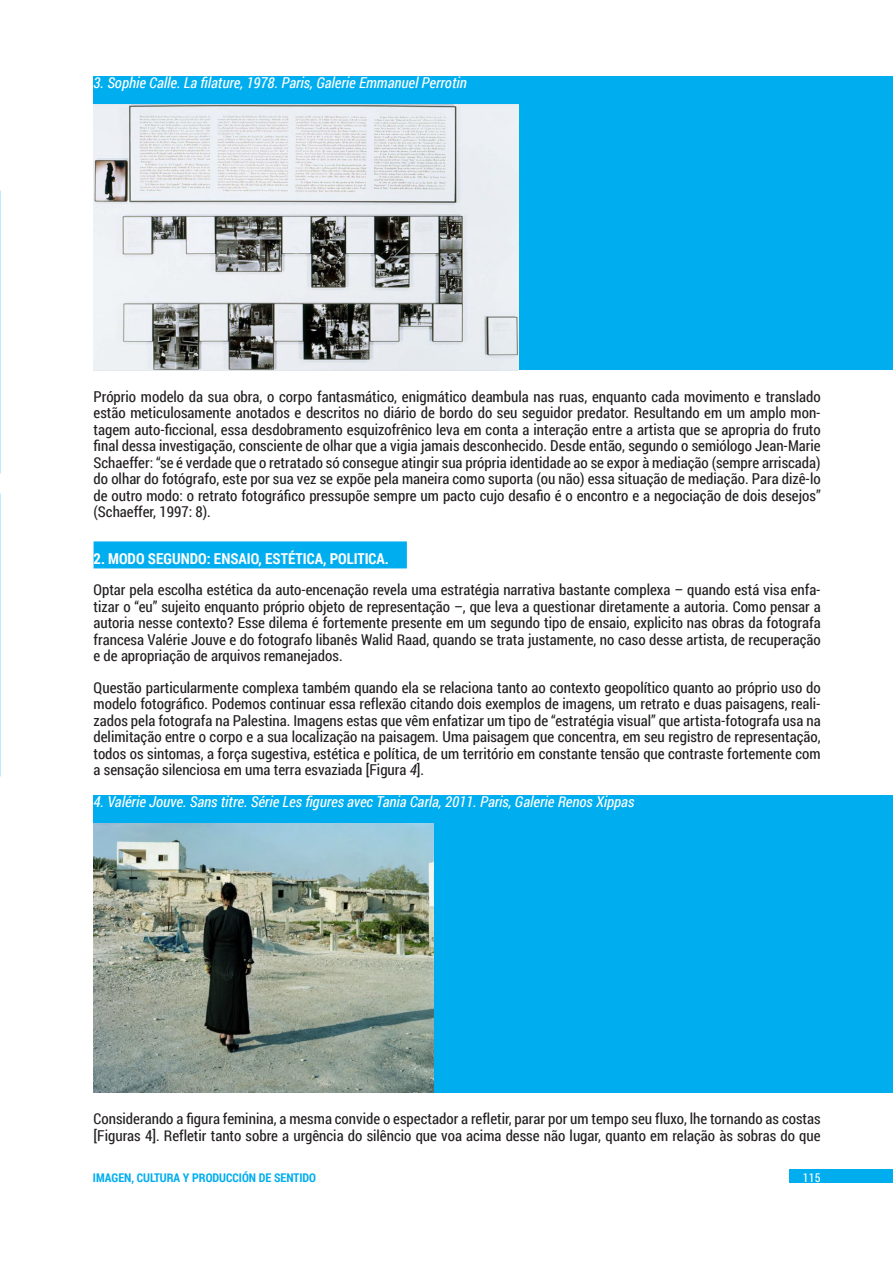
<style>
.page{position:relative;width:893px;height:1263px;background:#fff}
.page>*{position:absolute;margin:0;border:0;box-sizing:border-box;transform-origin:0 0}
.Normal_CV{font:15px/16.5px "Roboto Condensed";color:#231f20;text-align:justify}
.Imagen_Tabla_CV{font:italic 15px "Roboto Condensed";color:#fff}
.Sección_CV{font:700 15px "Roboto Condensed";color:#fff}
.t1{font:700 12px "Roboto Condensed";color:#00aeef}
.t2{font:12px "Roboto Condensed";color:#fff}
.s1{font-style:italic}
</style>
<div class="page">
<div style="left:789px;top:1169px;width:104px;height:14px;background:#00aeef"></div>
<div style="left:94px;top:77px;width:799px;height:293px;background:#00aeef"></div>
<div style="left:94px;top:795px;width:799px;height:298px;background:#00aeef"></div>
<div style="left:94px;top:541px;width:313px;height:27px;background:#00aeef"></div>
<img style="left:94px;top:105px;width:425px;height:265px">
<img style="left:94px;top:823px;width:339px;height:270px">
<p class="Imagen_Tabla_CV" style="left:94px;top:72px;width:375px">3. Sophie Calle. La filature, 1978. Paris, Galerie Emmanuel Perrotin</p>
<p class="Normal_CV" style="left:94px;top:388px;width:729px">Próprio modelo da sua obra, o corpo fantasmático, enigmático deambula nas ruas, enquanto cada movimento e translado estão meticulosamente anotados e descritos no diário de bordo do seu seguidor predator. Resultando em um amplo mon&shy;tagem auto-ficcional, essa desdobramento esquizofrênico leva em conta a interação entre a artista que se apropria do fruto final dessa investigação, consciente de olhar que a vigia jamais desconhecido. Desde então, segundo o semiólogo Jean-Marie Schaeffer: “se é verdade que o retratado só consegue atingir sua própria identidade ao se expor à mediação (sempre arriscada) do olhar do fotógrafo, este por sua vez se expõe pela maneira como suporta (ou não) essa situação de mediação. Para dizê-lo de outro modo: o retrato fotográfico pressupõe sempre um pacto cujo desafio é o encontro e a negociação de dois desejos” (Schaeffer, 1997: 8).</p>
<p class="Sección_CV" style="left:94px;top:548px;width:297px">2. MODO SEGUNDO: ENSAIO, ESTÉTICA, POLITICA.</p>
<p class="Normal_CV" style="left:94px;top:581px;width:729px">Optar pela escolha estética da auto-encenação revela uma estratégia narrativa bastante complexa – quando está visa enfa&shy;tizar o “eu” sujeito enquanto próprio objeto de representação –, que leva a questionar diretamente a autoria. Como pensar a autoria nesse contexto? Esse dilema é fortemente presente em um segundo tipo de ensaio, explicito nas obras da fotografa francesa Valérie Jouve e do fotografo libanês Walid Raad, quando se trata justamente, no caso desse artista, de recuperação e de apropriação de arquivos remanejados.</p>
<p class="Normal_CV" style="left:94px;top:679px;width:729px">Questão particularmente complexa também quando ela se relaciona tanto ao contexto geopolítico quanto ao próprio uso do modelo fotográfico. Podemos continuar essa reflexão citando dois exemplos de imagens, um retrato e duas paisagens, reali&shy;zados pela fotografa na Palestina. Imagens estas que vêm enfatizar um tipo de “estratégia visual” que artista-fotografa usa na delimitação entre o corpo e a sua localização na paisagem. Uma paisagem que concentra, em seu registro de representação, todos os sintomas, a força sugestiva, estética e política, de um território em constante tensão que contraste fortemente com a sensação silenciosa em uma terra esvaziada [Figura <span class="s1">4</span>].</p>
<p class="Imagen_Tabla_CV" style="left:94px;top:791px;width:542px">4. Valérie Jouve. Sans titre. Série Les figures avec Tania Carla, 2011. Paris, Galerie Renos Xippas</p>
<p class="Normal_CV" style="left:94px;top:1110px;width:729px">Considerando a figura feminina, a mesma convide o espectador a refletir, parar por um tempo seu fluxo, lhe tornando as costas [Figuras 4]. Refletir tanto sobre a urgência do silêncio que voa acima desse não lugar, quanto em relação às sobras do que</p>
<p class="t1" style="left:93px;top:1169px;width:225px">IMAGEN, CULTURA Y PRODUCCIÓN DE SENTIDO</p>
<p class="t2" style="left:803px;top:1169px;width:19px">115</p>
</div>
